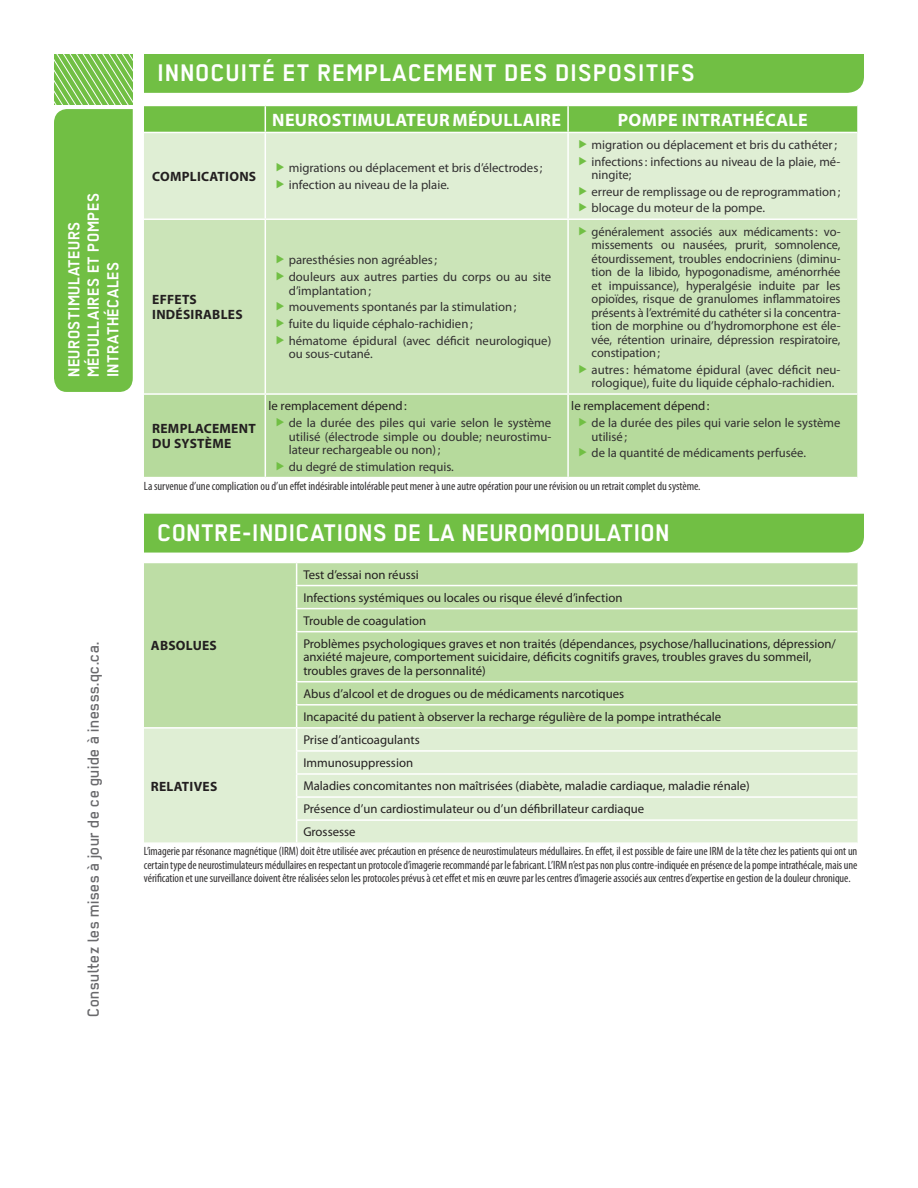
<style>
.page{position:relative;width:918px;height:1188px;background:#fff}
.page>*{position:absolute;margin:0;border:0;box-sizing:border-box;transform-origin:0 0}
.t1{font:700 27px "Regular";color:#fff}
.t2{font:700 18px/19.5px "Regular";color:#fff}
.t3{font:500 18px "Regular";color:#69696c}
.t4{font:700 18px "Myriad Pro";letter-spacing:.02em;color:#fff}
.t5{font:700 13.5px/15px "Myriad Pro";letter-spacing:.02em;color:#231f20}
.t6{font:12.75px/13.5px "Myriad Pro";color:#312f30}
.t7{font:12.75px/23.1px "Myriad Pro";color:#231f20}
.t8{font:condensed 12px/13.5px "Myriad Pro";letter-spacing:-.005em;color:#312f30;text-align:justify}
</style>
<div class="page">
<svg style="left:54px;top:54px;width:79px;height:338px;background:#77c14c"></svg>
<div style="left:144px;top:514px;width:720px;height:39px;background:#71bf44"></div>
<div style="left:144px;top:54px;width:720px;height:39px;background:#71bf44"></div>
<div style="left:144px;top:133px;width:713px;height:85px;background:#dfeed4"></div>
<div style="left:144px;top:220px;width:713px;height:173px;background:#cbe4b8"></div>
<div style="left:144px;top:395px;width:713px;height:82px;background:#b6da9c"></div>
<svg style="left:144px;top:105px;width:713px;height:27px;background:#77c14c"></svg>
<hr style="left:568px;top:105px;width:289px;height:1px;background:#fff">
<hr style="left:567px;top:106px;width:2px;height:26px;background:#fff">
<hr style="left:265px;top:133px;width:1px;height:85px;background:#fff">
<hr style="left:567px;top:133px;width:2px;height:85px;background:#fff">
<hr style="left:265px;top:220px;width:1px;height:173px;background:#fff">
<hr style="left:567px;top:220px;width:2px;height:173px;background:#fff">
<hr style="left:265px;top:395px;width:1px;height:82px;background:#fff">
<hr style="left:567px;top:395px;width:2px;height:82px;background:#fff">
<div style="left:144px;top:563px;width:714px;height:164px;background:#bddda5"></div>
<div style="left:144px;top:729px;width:714px;height:113px;background:#dfeed4"></div>
<hr style="left:296px;top:585px;width:562px;height:1px;background:#fff">
<hr style="left:296px;top:608px;width:562px;height:1px;background:#fff">
<svg style="left:296px;top:563px;width:1px;height:68px"></svg>
<hr style="left:296px;top:631px;width:562px;height:1px;background:#fff">
<hr style="left:296px;top:632px;width:1px;height:49px;background:#fff">
<hr style="left:296px;top:681px;width:562px;height:1px;background:#fff">
<hr style="left:296px;top:704px;width:562px;height:2px;background:#fff">
<hr style="left:296px;top:750px;width:562px;height:2px;background:#fff">
<hr style="left:296px;top:773px;width:562px;height:2px;background:#fff">
<hr style="left:296px;top:796px;width:562px;height:2px;background:#fff">
<hr style="left:296px;top:819px;width:562px;height:2px;background:#fff">
<svg style="left:296px;top:682px;width:1px;height:160px"></svg>
<svg style="left:277px;top:163px;width:7px;height:9px"></svg>
<svg style="left:277px;top:180px;width:7px;height:8px"></svg>
<svg style="left:579px;top:140px;width:8px;height:8px"></svg>
<svg style="left:579px;top:156px;width:8px;height:9px"></svg>
<svg style="left:579px;top:187px;width:8px;height:8px"></svg>
<svg style="left:579px;top:203px;width:8px;height:9px"></svg>
<svg style="left:277px;top:255px;width:7px;height:9px"></svg>
<svg style="left:277px;top:272px;width:7px;height:9px"></svg>
<svg style="left:277px;top:302px;width:7px;height:9px"></svg>
<svg style="left:277px;top:319px;width:7px;height:9px"></svg>
<svg style="left:277px;top:336px;width:7px;height:8px"></svg>
<svg style="left:579px;top:226px;width:8px;height:9px"></svg>
<svg style="left:579px;top:365px;width:8px;height:8px"></svg>
<svg style="left:277px;top:418px;width:7px;height:8px"></svg>
<svg style="left:277px;top:462px;width:7px;height:8px"></svg>
<svg style="left:579px;top:418px;width:8px;height:8px"></svg>
<svg style="left:579px;top:448px;width:8px;height:9px"></svg>
<h2 class="t2" style="left:64px;top:377px;width:186px;rotate:-90deg">Neurostimulateurs médullaires et pompes intrathécales</h2>
<h2 class="t3" style="left:84px;top:1017px;width:377px;rotate:-90deg">Consultez les mises à jour de ce guide à inesss.qc.ca.</h2>
<h1 class="t1" style="left:157px;top:59px;width:14px">INNOCUITÉ</h1>
<h1 class="t1" style="left:283px;top:59px;width:51px">ET REMPLACEMENT</h1>
<h1 class="t1" style="left:505px;top:59px;width:15px">DES</h1>
<h1 class="t1" style="left:555px;top:59px;width:13px">DISPOSITI</h1>
<h1 class="t1" style="left:668px;top:59px;width:26px">FS</h1>
<h2 class="t4" style="left:272px;top:108px;width:290px">NEUROSTIMULATEUR MÉDULLAIRE</h2>
<h2 class="t4" style="left:618px;top:108px;width:192px">POMPE INTRATHÉCALE</h2>
<p class="t5" style="left:152px;top:168px;width:105px">COMPLICATIONS</p>
<p class="t6" style="left:289px;top:159px;width:255px;line-height:16.8px">migrations ou déplacement et bris d’électrodes; infection au niveau de la plaie.</p>
<p class="t5" style="left:152px;top:292px;width:92px">EFFETS<br>INDÉSIRABLES</p>
<p class="t6" style="left:289px;top:252px;width:264px;line-height:16.8px">paresthésies non agréables;<br>douleurs aux autres parties du corps ou au site</p>
<p class="t6" style="left:289px;top:282px;width:264px;line-height:16.8px">d’implantation;<br>mouvements spontanés par la stimulation;<br>fuite du liquide céphalo-rachidien;<br>hématome épidural (avec déficit neurologique)</p>
<p class="t6" style="left:289px;top:347px;width:86px">ou sous-cutané.</p>
<p class="t6" style="left:592px;top:136px;width:250px;line-height:16.8px">migration ou déplacement et bris du cathéter; infections: infections au niveau de la plaie, mé-</p>
<p class="t6" style="left:592px;top:166px;width:250px;line-height:16.8px">ningite;<br>erreur de remplissage ou de reprogrammation; blocage du moteur de la pompe.</p>
<p class="t6" style="left:592px;top:224px;width:250px;text-align:justify">généralement associés aux médicaments: vo&shy;missements ou nausées, prurit, somnolence, étourdissement, troubles endocriniens (diminu&shy;tion de la libido, hypogonadisme, aménorrhée et impuissance), hyperalgésie induite par les opioïdes, risque de granulomes inflammatoires présents à l’extrémité du cathéter si la concentra&shy;tion de morphine ou d’hydromorphone est éle&shy;vée, rétention urinaire, dépression respiratoire, constipation;</p>
<p class="t6" style="left:592px;top:363px;width:250px">autres: hématome épidural (avec déficit neu&shy;rologique), fuite du liquide céphalo-rachidien.</p>
<p class="t7" style="left:571px;top:394px;width:140px">le remplacement dépend:</p>
<p class="t6" style="left:592px;top:416px;width:250px">de la durée des piles qui varie selon le système utilisé;</p>
<p class="t6" style="left:592px;top:446px;width:216px">de la quantité de médicaments perfusée.</p>
<p class="t8" style="left:144px;top:479px;width:558px">La survenue d’une complication ou d’un effet indésirable intolérable peut mener à une autre opération pour une révision ou un retrait complet du système.</p>
<h1 class="t1" style="left:157px;top:519px;width:15px">CONTRE</h1>
<h1 class="t1" style="left:242px;top:519px;width:23px">-INDICATIONS</h1>
<h1 class="t1" style="left:394px;top:519px;width:83px">de la NEUROMODULATION</h1>
<p class="t7" style="left:269px;top:394px;width:140px">le remplacement dépend:</p>
<p class="t6" style="left:289px;top:416px;width:264px;text-align:justify">de la durée des piles qui varie selon le système utilisé (électrode simple ou double; neurostimu&shy;lateur rechargeable ou non);</p>
<p class="t6" style="left:289px;top:460px;width:167px">du degré de stimulation requis.</p>
<p class="t5" style="left:152px;top:421px;width:105px">REMPLACEMENT<br>DU SYSTÈME</p>
<p class="t5" style="left:151px;top:638px;width:68px">ABSOLUES</p>
<p class="t7" style="left:303px;top:563px;width:534px">Test d’essai non réussi<br>Infections systémiques ou locales ou risque élevé d’infection<br>Trouble de coagulation<br>Problèmes psychologiques graves et non traités (dépendances, psychose/hallucinations, dépression/</p>
<p class="t7" style="left:303px;top:650px;width:510px;line-height:13.5px">anxiété majeure, comportement suicidaire, déficits cognitifs graves, troubles graves du sommeil, troubles graves de la personnalité)</p>
<p class="t7" style="left:303px;top:682px;width:419px">Abus d’alcool et de drogues ou de médicaments narcotiques<br>Incapacité du patient à observer la recharge régulière de la pompe intrathécale</p>
<p class="t7" style="left:303px;top:728px;width:448px">Prise d’anticoagulants<br>Immunosuppression<br>Maladies concomitantes non maîtrisées (diabète, maladie cardiaque, maladie rénale)<br>Présence d’un cardiostimulateur ou d’un défibrillateur cardiaque<br>Grossesse</p>
<p class="t8" style="left:144px;top:844px;width:715px">L’imagerie par résonance magnétique (IRM) doit être utilisée avec précaution en présence de neurostimulateurs médullaires. En effet, il est possible de faire une IRM de la tête chez les patients qui ont un certain type de neurostimulateurs médullaires en respectant un protocole d’imagerie recommandé par le fabricant. L’IRM n’est pas non plus contre-indiquée en présence de la pompe intrathécale, mais une vérification et une surveillance doivent être réalisées selon les protocoles prévus à cet effet et mis en œuvre par les centres d’imagerie associés aux centres d’expertise en gestion de la douleur chronique.</p>
<p class="t5" style="left:151px;top:778px;width:68px">RELATIVES</p>
</div>
